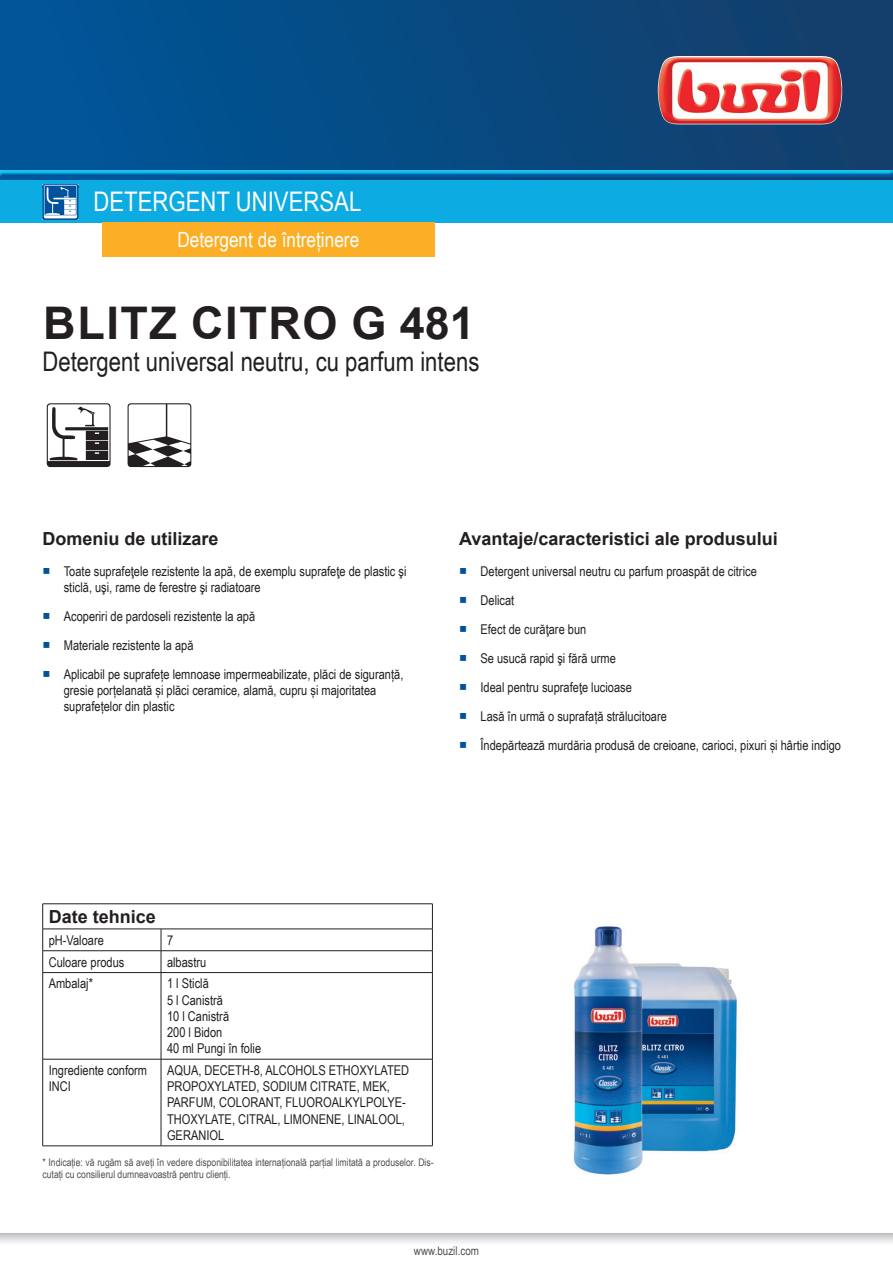
<style>
.page{position:relative;width:893px;height:1263px;background:#fff}
.page>*{position:absolute;margin:0;border:0;box-sizing:border-box;transform-origin:0 0}
.t1{font:700 45px "Arial";letter-spacing:.035em;color:#231f20}
.t2{font:27px "Arial Narrow";color:#231f20}
.t3{font:27px "Arial Narrow";color:#fff}
.t4{font:21px "Arial Narrow";color:#fff}
.t5{font:700 18px "Arial";color:#231f20}
.t6{font:13.5px/16.2px "Arial Narrow";color:#231f20}
.t7{font:12px "Arial Narrow";color:#4e5151}
.t8{font:10.5px/11.7px "Arial Narrow";color:#4d5152}
.s1{font-family:"Arial Unicode MS";color:#01519b}
</style>
<div class="page">
<svg style="left:0;top:1233px;width:893px;height:10px"></svg>
<hr style="left:43px;top:903px;width:118px;height:1px;background:#231f20">
<hr style="left:161px;top:903px;width:272px;height:1px;background:#231f20">
<hr style="left:43px;top:929px;width:118px;height:1px;background:#231f20">
<hr style="left:161px;top:929px;width:272px;height:1px;background:#231f20">
<hr style="left:43px;top:950px;width:118px;height:1px;background:#231f20">
<svg style="left:42px;top:904px;width:1px;height:68px"></svg>
<hr style="left:161px;top:950px;width:272px;height:1px;background:#231f20">
<svg style="left:161px;top:929px;width:1px;height:43px"></svg>
<svg style="left:432px;top:904px;width:1px;height:68px"></svg>
<hr style="left:43px;top:972px;width:118px;height:1px;background:#231f20">
<hr style="left:42px;top:973px;width:1px;height:86px;background:#231f20">
<hr style="left:161px;top:972px;width:272px;height:1px;background:#231f20">
<hr style="left:161px;top:973px;width:1px;height:86px;background:#231f20">
<hr style="left:432px;top:973px;width:1px;height:86px;background:#231f20">
<hr style="left:43px;top:1059px;width:118px;height:1px;background:#231f20">
<hr style="left:42px;top:1059px;width:1px;height:87px;background:#231f20">
<hr style="left:161px;top:1059px;width:272px;height:1px;background:#231f20">
<hr style="left:161px;top:1059px;width:1px;height:87px;background:#231f20">
<hr style="left:432px;top:1059px;width:1px;height:87px;background:#231f20">
<hr style="left:43px;top:1145px;width:118px;height:1px;background:#231f20">
<hr style="left:161px;top:1145px;width:272px;height:1px;background:#231f20">
<img style="left:573px;top:926px;width:165px;height:249px">
<svg style="left:47px;top:403px;width:64px;height:64px"></svg>
<svg style="left:128px;top:403px;width:63px;height:64px"></svg>
<div style="left:0;top:0;width:893px;height:180px;background:linear-gradient(to right,#00569a,#143e69)"></div>
<img style="left:658px;top:56px;width:184px;height:68px">
<div style="left:0;top:169px;width:893px;height:8px;background:#015599;opacity:.75"></div>
<div style="left:0;top:180px;width:893px;height:43px;background:#0cabe1"></div>
<img style="left:43px;top:184px;width:35px;height:36px">
<svg style="left:44px;top:185px;width:35px;height:33px"></svg>
<div style="left:102px;top:223px;width:333px;height:34px;background:#fbae26"></div>
<h2 class="t3" style="left:94px;top:182px;width:269px">DETERGENT UNIVERSAL</h2>
<h3 class="t4" style="left:177px;top:225px;width:183px">Detergent de întreținere</h3>
<h1 class="t1" style="left:43px;top:291px;width:433px">BLITZ CITRO G 481</h1>
<h2 class="t2" style="left:43px;top:342px;width:438px">Detergent universal neutru, cu parfum intens</h2>
<h3 class="t5" style="left:43px;top:526px;width:178px">Domeniu de utilizare</h3>
<p class="t6" style="left:64px;top:562px;width:344px;text-indent:-21px"><span class="s1">■</span> Toate suprafeţele rezistente la apă, de exemplu suprafeţe de plastic şi sticlă, uşi, rame de ferestre şi radiatoare</p>
<p class="t6" style="left:43px;top:607px;width:214px"><span class="s1">■</span> Acoperiri de pardoseli rezistente la apă</p>
<p class="t6" style="left:43px;top:636px;width:153px"><span class="s1">■</span> Materiale rezistente la apă</p>
<p class="t6" style="left:64px;top:665px;width:341px;text-indent:-21px"><span class="s1">■</span> Aplicabil pe suprafețe lemnoase impermeabilizate, plăci de siguranță, gresie porțelanată și plăci ceramice, alamă, cupru și majoritatea suprafețelor din plastic</p>
<h3 class="t5" style="left:459px;top:526px;width:320px">Avantaje/caracteristici ale produsului</h3>
<p class="t6" style="left:459px;top:562px;width:299px"><span class="s1">■</span> Detergent universal neutru cu parfum proaspăt de citrice</p>
<p class="t6" style="left:459px;top:591px;width:57px"><span class="s1">■</span> Delicat</p>
<p class="t6" style="left:459px;top:620px;width:129px"><span class="s1">■</span> Efect de curăţare bun</p>
<p class="t6" style="left:459px;top:649px;width:158px"><span class="s1">■</span> Se usucă rapid şi fără urme</p>
<p class="t6" style="left:459px;top:678px;width:174px"><span class="s1">■</span> Ideal pentru suprafeţe lucioase</p>
<p class="t6" style="left:459px;top:707px;width:209px"><span class="s1">■</span> Lasă în urmă o suprafață strălucitoare</p>
<p class="t6" style="left:459px;top:736px;width:383px"><span class="s1">■</span> Îndepărtează murdăria produsă de creioane, carioci, pixuri și hârtie indigo</p>
<h3 class="t5" style="left:49px;top:904px;width:109px">Date tehnice</h3>
<p class="t6" style="left:49px;top:931px;width:57px">pH-Valoare</p>
<p class="t6" style="left:167px;top:931px;width:8px">7</p>
<p class="t6" style="left:49px;top:953px;width:77px">Culoare produs</p>
<p class="t6" style="left:167px;top:953px;width:41px">albastru</p>
<p class="t6" style="left:49px;top:975px;width:46px">Ambalaj*</p>
<p class="t6" style="left:167px;top:975px;width:96px">1 l Sticlă<br>5 l Canistră<br>10 l Canistră<br>200 l Bidon<br>40 ml Pungi în folie</p>
<p class="t6" style="left:49px;top:1062px;width:100px">Ingrediente conform<br>INCI</p>
<p class="t6" style="left:167px;top:1062px;width:244px">AQUA, DECETH-8, ALCOHOLS ETHOXYLATED PROPOXYLATED, SODIUM CITRATE, MEK, PARFUM, COLORANT, FLUOROALKYLPOLYE-THOXYLATE, CITRAL, LIMONENE, LINALOOL, GERANIOL</p>
<p class="t8" style="left:43px;top:1156px;width:393px">* Indicație: vă rugăm să aveți în vedere disponibilitatea internațională parțial limitată a produselor. Dis&shy;cutați cu consilierul dumneavoastră pentru clienți.</p>
<p class="t7" style="left:414px;top:1242px;width:67px">www.buzil.com</p>
</div>
